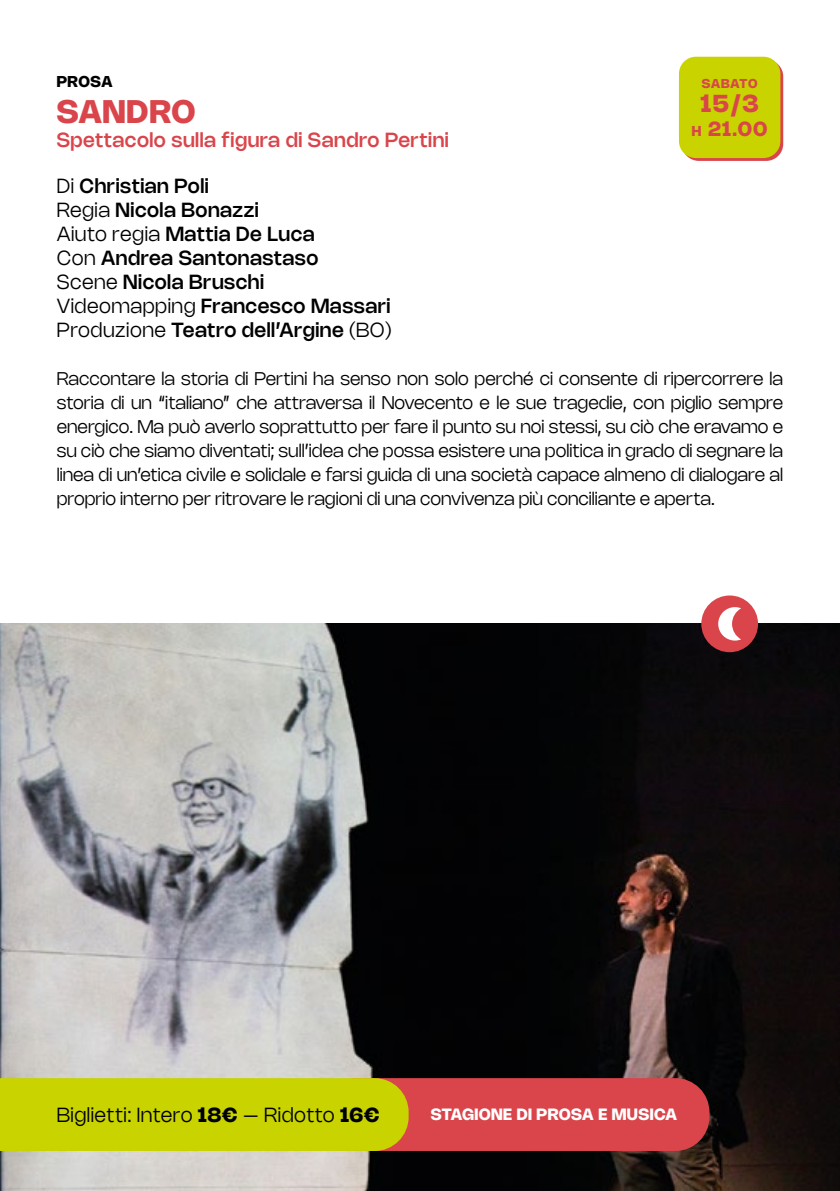
<style>
.page{position:relative;width:840px;height:1191px;background:#fff}
.page>*{position:absolute;margin:0;border:0;box-sizing:border-box;transform-origin:0 0}
.t1{font:700 32px "Nohemi";letter-spacing:.025em;color:#d9454b}
.t2{font:700 24px "Nohemi";color:#d9454b}
.t3{font:500 20px/24px "Nohemi";letter-spacing:.025em;color:#000}
.t4{font:500 20px "Nohemi";letter-spacing:.025em;color:#d9454b}
.t5{font:300 20px "Nohemi";letter-spacing:.025em;color:#000}
.t6{font:700 20px "Nohemi";color:#d9454b}
.t7{font:300 18px/24px "Nohemi";color:#000;text-align:justify}
.t8{font:700 16px "Nohemi";letter-spacing:.02em;color:#fff}
.t9{font:700 15.4px "Nohemi";letter-spacing:.025em;color:#000}
.t10{font:700 12.6px "Nohemi";letter-spacing:.055em;color:#d9454b}
.s1{font-weight:300}
.s2{font-size:14px}
.s3{font-weight:700}
</style>
<div class="page">
<img style="left:0;top:624px;width:839px;height:567px">
<svg style="left:681px;top:60px;width:101px;height:101px"></svg>
<div style="left:678px;top:57px;width:102px;height:101px;background:#c8d300;border-radius:17px"></div>
<svg style="left:0;top:1078px;width:709px;height:73px;background:#cd9520"></svg>
<div style="left:701px;top:595px;width:56px;height:57px;background:#d9454b;border-radius:50%"></div>
<svg style="left:718px;top:607px;width:22px;height:33px"></svg>
<p class="t9" style="left:57px;top:72px;width:57px">PROSA</p>
<h1 class="t1" style="left:57px;top:92px;width:140px">SANDRO</h1>
<p class="t4" style="left:57px;top:128px;width:393px">Spettacolo sulla figura di Sandro Pertini</p>
<p class="t3" style="left:57px;top:173px;width:336px"><span class="s1">Di</span> Christian Poli<br><span class="s1">Regia</span> Nicola Bonazzi<br><span class="s1">Aiuto regia</span> Mattia De Luca<br><span class="s1">Con</span> Andrea Santonastaso<br><span class="s1">Scene</span> Nicola Bruschi<br><span class="s1">Videomapping</span> Francesco Massari<br><span class="s1">Produzione</span> Teatro dell’Argine <span class="s1">(BO)</span></p>
<p class="t7" style="left:57px;top:366px;width:727px">Raccontare la storia di Pertini ha senso non solo perché ci consente di ripercorrere la storia di un “italiano” che attraversa il Novecento e le sue tragedie, con piglio sempre energico. Ma può averlo soprattutto per fare il punto su noi stessi, su ciò che eravamo e su ciò che siamo diventati; sull’idea che possa esistere una politica in grado di segnare la linea di un’etica civile e solidale e farsi guida di una società capace almeno di dialogare al proprio interno per ritrovare le ragioni di una convivenza più conciliante e aperta.</p>
<p class="t10" style="left:701px;top:76px;width:57px">SABATO</p>
<h2 class="t2" style="left:700px;top:89px;width:60px">15/3</h2>
<p class="t6" style="left:691px;top:117px;width:77px"><span class="s2">H</span> 21.00</p>
<p class="t5" style="left:57px;top:1102px;width:324px">Biglietti: Intero <span class="s3">18€</span> – Ridotto <span class="s3">16€</span></p>
<p class="t8" style="left:430px;top:1105px;width:247px">STAGIONE DI PROSA E MUSICA</p>
</div>
